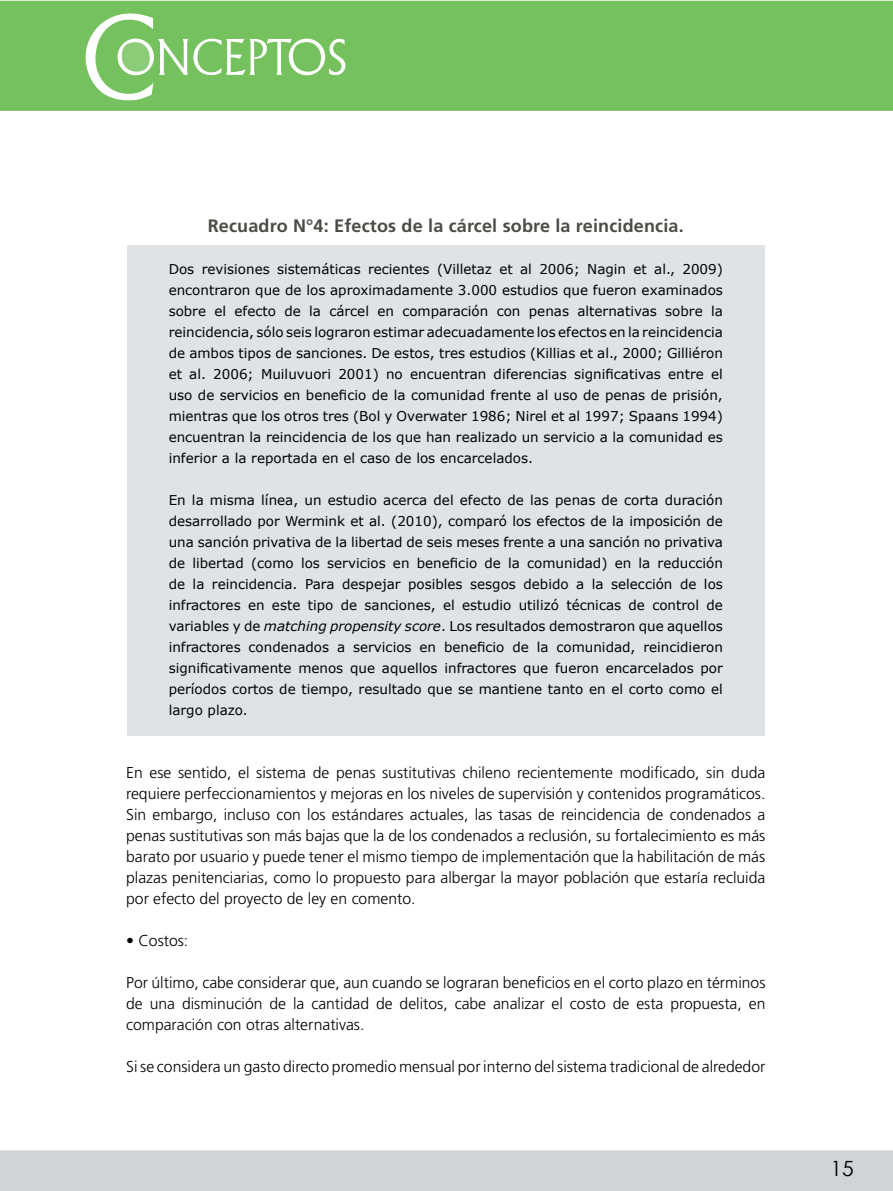
<style>
.page{position:relative;width:893px;height:1191px;background:#fff}
.page>*{position:absolute;margin:0;border:0;box-sizing:border-box;transform-origin:0 0}
.t1{font:21px "Century Gothic";color:#000}
.t2{font:700 18px "Frutiger LT Std";letter-spacing:.01em;color:#4a4d46}
.t3{font:300 15.75px/21px "Frutiger LT Std";color:#000;text-align:justify}
.t4{font:13.5px/21px "Verdana";color:#000;text-align:justify}
.s1{font-style:italic}
</style>
<div class="page">
<div style="left:0;top:1px;width:893px;height:110px;background:#74c15d"></div>
<svg style="left:86px;top:14px;width:259px;height:86px;background:#8bcb78"></svg>
<div style="left:0;top:1150px;width:893px;height:41px;background:#cfd4d8"></div>
<div style="left:128px;top:245px;width:637px;height:491px;background:#e0e3e6"></div>
<h2 class="t2" style="left:208px;top:215px;width:478px">Recuadro N°4: Efectos de la cárcel sobre la reincidencia.</h2>
<p class="t4" style="left:169px;top:258px;width:556px">Dos revisiones sistemáticas recientes (Villetaz et al 2006; Nagin et al., 2009) encontraron que de los aproximadamente 3.000 estudios que fueron examinados sobre el efecto de la cárcel en comparación con penas alternativas sobre la reincidencia, sólo seis lograron estimar adecuadamente los efectos en la reincidencia de ambos tipos de sanciones. De estos, tres estudios (Killias et al., 2000; Gilliéron et al. 2006; Muiluvuori 2001) no encuentran diferencias significativas entre el uso de servicios en beneficio de la comunidad frente al uso de penas de prisión, mientras que los otros tres (Bol y Overwater 1986; Nirel et al 1997; Spaans 1994) encuentran la reincidencia de los que han realizado un servicio a la comunidad es inferior a la reportada en el caso de los encarcelados.</p>
<p class="t4" style="left:169px;top:489px;width:556px">En la misma línea, un estudio acerca del efecto de las penas de corta duración desarrollado por Wermink et al. (2010), comparó los efectos de la imposición de una sanción privativa de la libertad de seis meses frente a una sanción no privativa de libertad (como los servicios en beneficio de la comunidad) en la reducción de la reincidencia. Para despejar posibles sesgos debido a la selección de los infractores en este tipo de sanciones, el estudio utilizó técnicas de control de variables y de <span class="s1">matching propensity score</span>. Los resultados demostraron que aquellos infractores condenados a servicios en beneficio de la comunidad, reincidieron significativamente menos que aquellos infractores que fueron encarcelados por períodos cortos de tiempo, resultado que se mantiene tanto en el corto como el largo plazo.</p>
<p class="t3" style="left:126px;top:762px;width:641px">En ese sentido, el sistema de penas sustitutivas chileno recientemente modificado, sin duda requiere perfeccionamientos y mejoras en los niveles de supervisión y contenidos programáticos.<br>Sin embargo, incluso con los estándares actuales, las tasas de reincidencia de condenados a penas sustitutivas son más bajas que la de los condenados a reclusión, su fortalecimiento es más barato por usuario y puede tener el mismo tiempo de implementación que la habilitación de más plazas penitenciarias, como lo propuesto para albergar la mayor población que estaría recluida por efecto del proyecto de ley en comento.</p>
<p class="t3" style="left:126px;top:930px;width:64px">• Costos:</p>
<p class="t3" style="left:126px;top:972px;width:641px">Por último, cabe considerar que, aun cuando se lograran beneficios en el corto plazo en términos de una disminución de la cantidad de delitos, cabe analizar el costo de esta propuesta, en comparación con otras alternativas.</p>
<p class="t3" style="left:126px;top:1056px;width:641px">Si se considera un gasto directo promedio mensual por interno del sistema tradicional de alrededor</p>
<h1 class="t1" style="left:830px;top:1155px;width:25px">15</h1>
</div>
